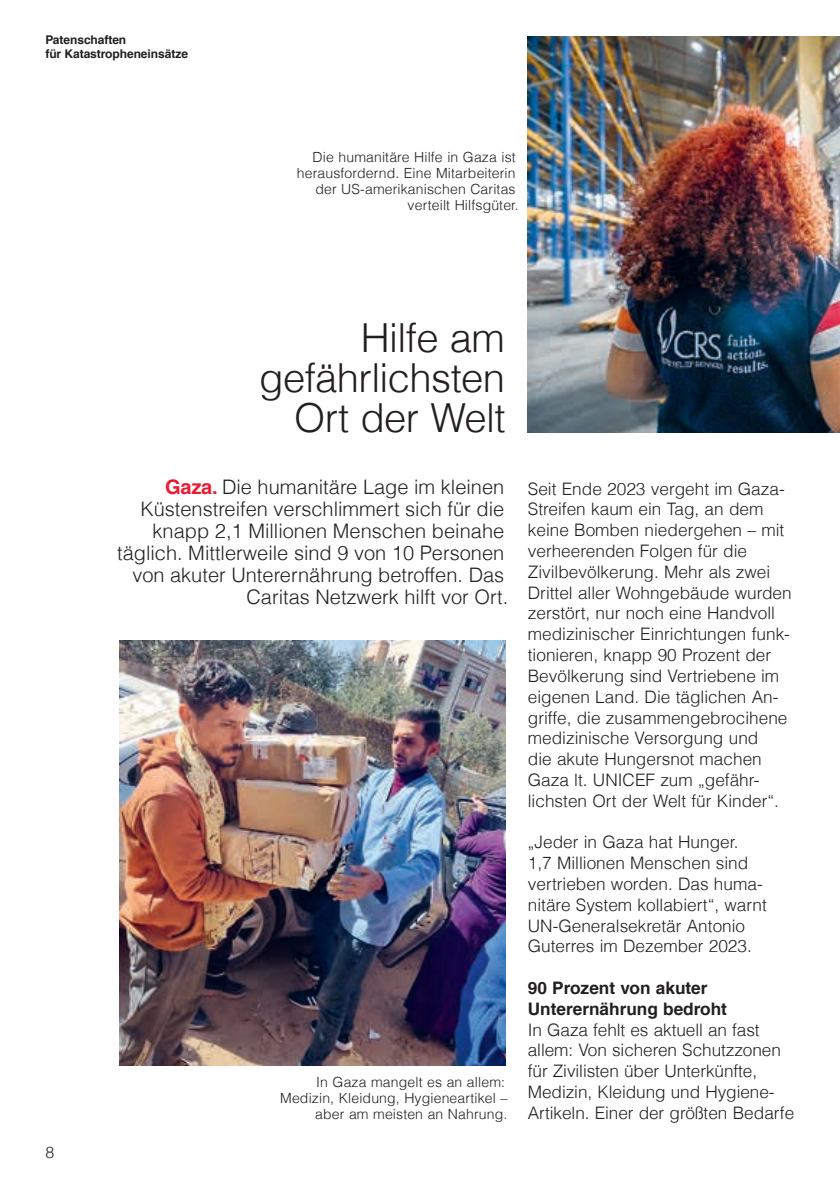
<style>
.page{position:relative;width:840px;height:1191px;background:#fff}
.page>*{position:absolute;margin:0;border:0;box-sizing:border-box;transform-origin:0 0}
.t1{font:300 40px/40px "Helvetica LT Com";letter-spacing:-.015em;color:#231f20;text-align:right}
.t2{font:300 20px/22px "Helvetica LT Com";color:#231f20;text-align:right}
.t3{font:300 17.2px/20.8px "Helvetica LT Com";color:#231f20}
.t4{font:700 17.2px/20.8px "Helvetica LT Com";color:#231f20}
.t5{font:300 16px "Helvetica LT Com";color:#231f20}
.t6{font:300 14px/16px "Helvetica LT Com";letter-spacing:.01em;color:#231f20;text-align:right}
.t7{font:700 12px/14px "Helvetica LT Com";letter-spacing:-.005em;color:#231f20}
.s1{font-weight:700;color:#ed1a33}
</style>
<div class="page">
<img style="left:527px;top:37px;width:312px;height:395px">
<img style="left:119px;top:640px;width:386px;height:426px">
<p class="t7" style="left:45px;top:32px;width:144px">Patenschaften<br>für Katastropheneinsätze</p>
<p class="t6" style="left:297px;top:149px;width:223px">Die humanitäre Hilfe in Gaza ist herausfordernd. Eine Mitarbeiterin der US-amerikanischen Caritas verteilt Hilfsgüter.</p>
<p class="t5" style="left:45px;top:1142px;width:10px">8</p>
<h1 class="t1" style="left:259px;top:317px;width:248px">Hilfe am gefährlichsten<br>Ort der Welt</h1>
<p class="t2" style="left:117px;top:476px;width:392px"><span class="s1">Gaza.</span> Die humanitäre Lage im kleinen Küstenstreifen verschlimmert sich für die knapp 2,1 Millionen Menschen beinahe täglich. Mittlerweile sind 9 von 10 Personen von akuter Unterernährung betroffen. Das Caritas Netzwerk hilft vor Ort.</p>
<p class="t6" style="left:280px;top:1074px;width:229px">In Gaza mangelt es an allem:<br>Medizin, Kleidung, Hygieneartikel – aber am meisten an Nahrung.</p>
<p class="t3" style="left:527px;top:478px;width:265px">Seit Ende 2023 vergeht im Gaza-<br>Streifen kaum ein Tag, an dem keine Bomben niedergehen – mit verheerenden Folgen für die<br>Zivilbevölkerung. Mehr als zwei<br>Drittel aller Wohngebäude wurden zerstört, nur noch eine Handvoll medizinischer Einrichtungen funk&shy;tionieren, knapp 90 Prozent der<br>Bevölkerung sind Vertriebene im eigenen Land. Die täglichen An&shy;griffe, die zusammengebrocihene medizinische Versorgung und<br>die akute Hungersnot machen<br>Gaza lt. UNICEF zum „gefähr&shy;lichsten Ort der Welt für Kinder“.</p>
<p class="t3" style="left:527px;top:831px;width:240px">„Jeder in Gaza hat Hunger.<br>1,7 Millionen Menschen sind vertrieben worden. Das huma&shy;nitäre System kollabiert“, warnt<br>UN-Generalsekretär Antonio<br>Guterres im Dezember 2023.</p>
<p class="t4" style="left:527px;top:977px;width:200px">90 Prozent von akuter<br>Unterernährung bedroht</p>
<p class="t3" style="left:527px;top:1019px;width:268px">In Gaza fehlt es aktuell an fast allem: Von sicheren Schutzzonen für Zivilisten über Unterkünfte, Medizin, Kleidung und Hygiene-- Artikeln. Einer der größten Bedarfe</p>
</div>
